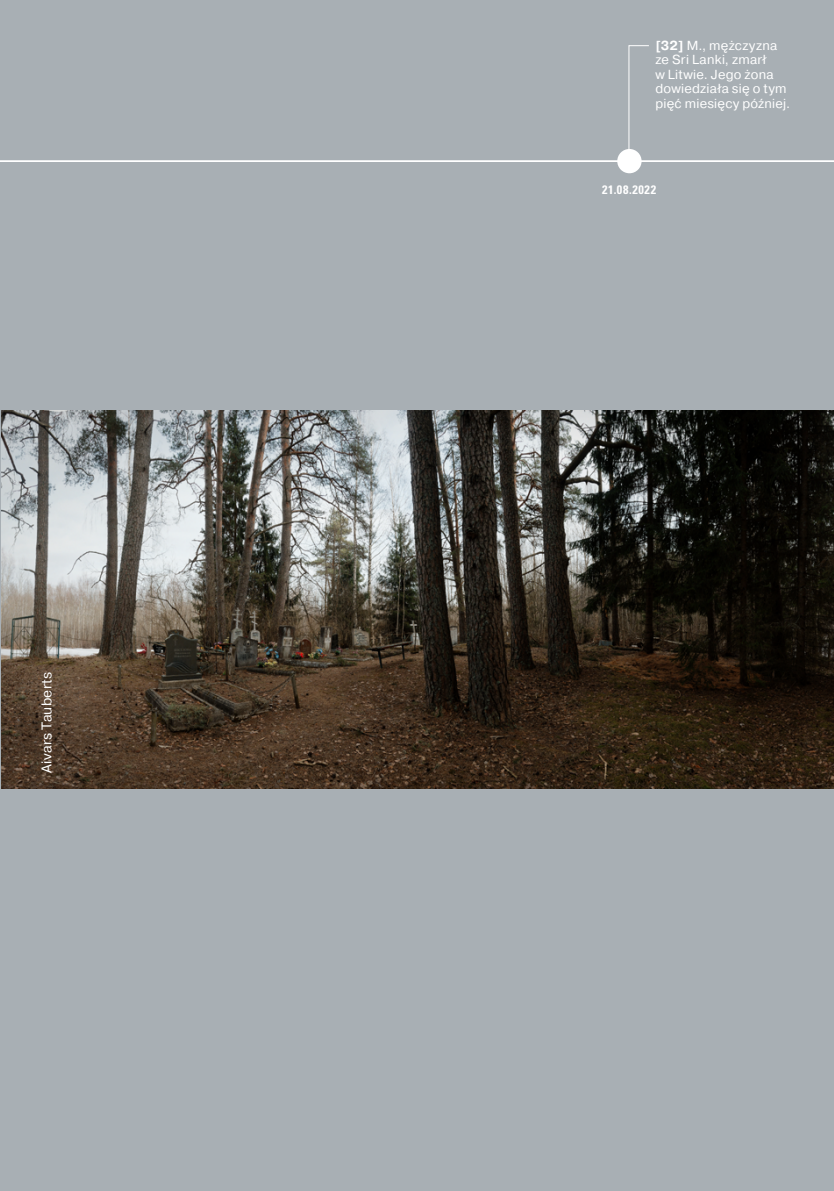
<style>
.page{position:relative;width:834px;height:1191px;background:#fff}
.page>*{position:absolute;margin:0;border:0;box-sizing:border-box;transform-origin:0 0}
.t1{font:14px "Pragmatica";letter-spacing:.015em;color:#fff}
.t2{font:13.12px/14.5px "Pragmatica";letter-spacing:.02em;color:#fff}
.t3{font:700 condensed 12.25px "Univers";letter-spacing:.055em;color:#fff}
.s1{font-weight:700}
</style>
<div class="page">
<div style="left:0;top:0;width:833px;height:1191px;background:#a8afb4"></div>
<img style="left:2px;top:411px;width:831px;height:377px">
<hr style="left:0;top:160px;width:833px;height:2px;background:#fff">
<div style="left:617px;top:149px;width:24px;height:24px;background:#fff;border-radius:50%"></div>
<svg style="left:628px;top:45px;width:21px;height:119px"></svg>
<p class="t1" style="left:38px;top:772px;width:102px;rotate:-90deg">Aivars Tauberts</p>
<p class="t2" style="left:655px;top:38px;width:136px"><span class="s1">[32]</span> M., mężczyzna ze Sri Lanki, zmarł<br>w Litwie. Jego żona dowiedziała się o tym pięć miesięcy później.</p>
<p class="t3" style="left:602px;top:182px;width:55px">21.08.2022</p>
</div>
